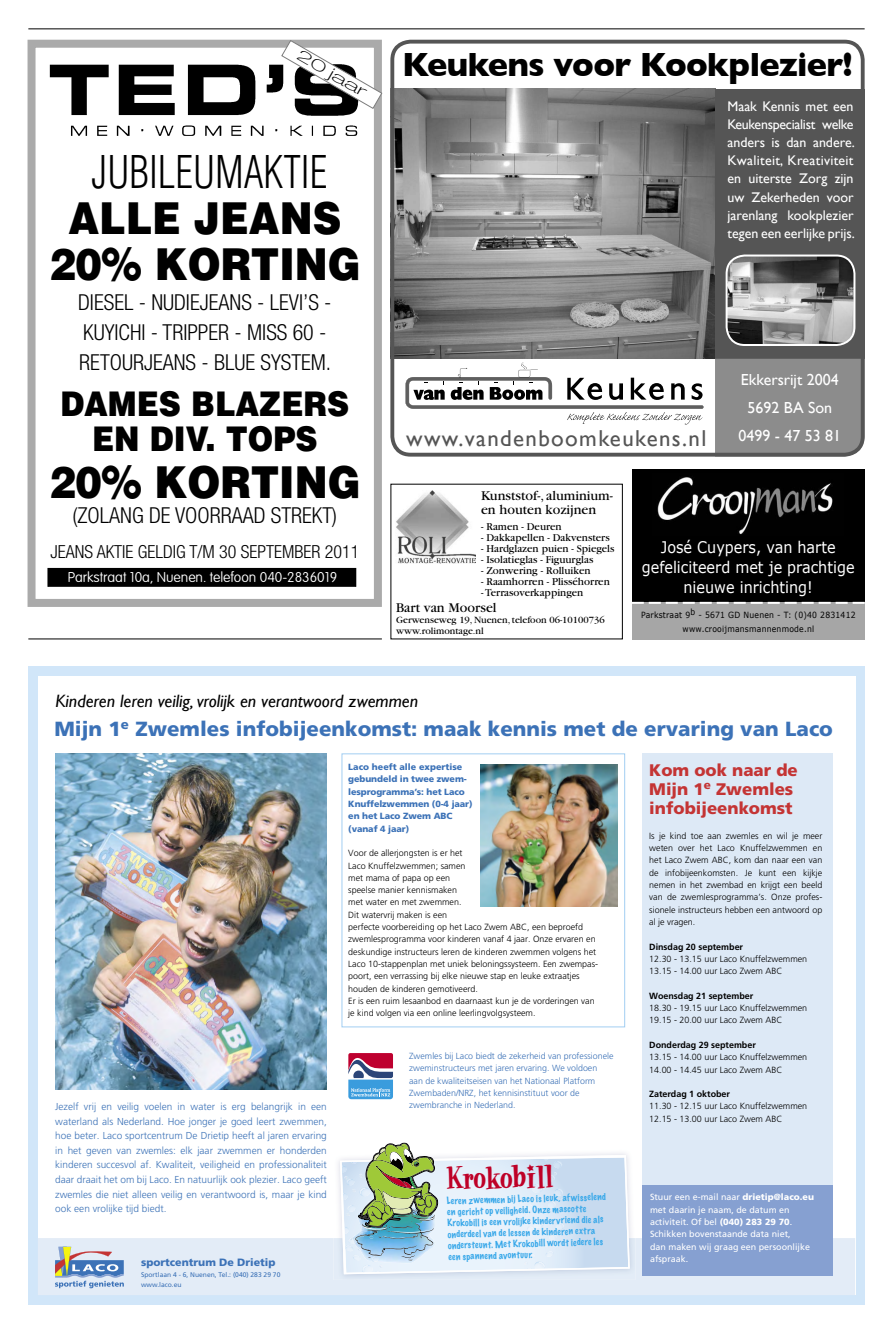
<style>
.page{position:relative;width:893px;height:1333px;background:#fff}
.page>*{position:absolute;margin:0;border:0;box-sizing:border-box;transform-origin:0 0}
.t1{font:900 44px/46px "Helvetica LT";color:#000;text-align:center;scale:.9 1}
.t2{font:700 34.2px "Gill Sans";letter-spacing:-.02em;color:#000}
.t3{font:900 34px/35px "Helvetica LT";color:#000;text-align:center;scale:.9 1}
.t4{font:24.8px "Fuzzbox";color:#be0027}
.t5{font:23px "Gill Sans";letter-spacing:.06em;color:#555}
.t6{font:300 condensed 22px/30px "Helvetica Neue";color:#000}
.t7{font:900 20.5px "Frutiger";color:#3c72b7}
.t8{font:300 condensed 18px "Helvetica Neue";color:#000}
.t9{font:italic 17.9px "Gill Sans";color:#000}
.t10{font:900 16.8px/19px "Frutiger";color:#c43434}
.t11{font:16px/20px "Verdana";color:#fff;text-align:center;scale:.9 1}
.t12{font:16px/28px "Gill Sans";color:#fff;text-align:center}
.t13{font:100 expanded 15.2px "Helvetica Neue";color:#000;scale:1.59 1}
.t14{font:14px/18.1px "Gill Sans";color:#fff;text-align:justify}
.t15{font:14px/14px "Garamond";color:#000}
.t16{font:100 14px "VAG Rounded";color:#fff}
.t17{font:11px "Garamond";color:#000}
.t18{font:900 10.6px "Frutiger";color:#3c72b7}
.t19{font:300 10.1px/14.5px "Frutiger";color:#3c72b7;text-align:justify}
.t20{font:10px/11px "Garamond";color:#000}
.t21{font:300 8.9px/12.3px "Frutiger";color:#000}
.t22{font:100 8.9px/11.2px "Marker Felt";color:#36a7e9}
.t23{font:300 8.9px/12.2px "Frutiger";color:#3c72b7}
.t24{font:8.9px/12.3px "Frutiger";color:#fff}
.t25{font:900 8.9px/12.3px "Frutiger";letter-spacing:-.01em;color:#3c72b7}
.t26{font:8.5px/14px "Verdana";letter-spacing:.03em;color:#000;text-align:center;scale:.9 1}
.t27{font:6.7px/10.4px "Frutiger";color:#3c72b7}
.s1{font-weight:300;font-stretch:condensed}
.s2{font-weight:700}
.s3{font-weight:900}
</style>
<div class="page">
<hr style="left:28px;top:28px;width:837px;height:1px;background:#000">
<div style="left:28px;top:666px;width:837px;height:638px;background:#d1e6f9"></div>
<div style="left:38px;top:676px;width:817px;height:618px;background:#fff"></div>
<div style="left:643px;top:753px;width:190px;height:432px;background:#dde9f6"></div>
<div style="left:342px;top:753px;width:283px;height:274px;border:1px solid #a2cef2"></div>
<img style="left:481px;top:764px;width:137px;height:142px">
<svg style="left:38px;top:1141px;width:817px;height:153px"></svg>
<img style="left:55px;top:753px;width:271px;height:336px">
<svg style="left:348px;top:1053px;width:45px;height:46px;background:#867ca8"></svg>
<img style="left:395px;top:89px;width:320px;height:270px">
<div style="left:715px;top:89px;width:150px;height:270px;background:#555"></div>
<div style="left:715px;top:359px;width:147px;height:97px;background:#8c8c8c"></div>
<svg style="left:405px;top:362px;width:299px;height:62px"></svg>
<img style="left:727px;top:257px;width:127px;height:88px">
<div style="left:726px;top:254px;width:129px;height:92px;border:2px solid #fff;border-radius:18px"></div>
<div style="left:390px;top:40px;width:475px;height:416px;border:4px solid #555;border-radius:18px"></div>
<div style="left:28px;top:40px;width:354px;height:567px;border:8px solid #aaa"></div>
<div style="left:48px;top:568px;width:308px;height:18px;background:#000"></div>
<img style="left:49px;top:55px;width:309px;height:81px">
<svg style="left:282px;top:40px;width:100px;height:69px"></svg>
<hr style="left:28px;top:638px;width:354px;height:1px;background:#000">
<div style="left:632px;top:469px;width:233px;height:170px;background:#000"></div>
<div style="left:632px;top:602px;width:233px;height:37px;background:#a6a6a6"></div>
<svg style="left:632px;top:602px;width:233px;height:2px"></svg>
<img style="left:657px;top:477px;width:176px;height:58px">
<img style="left:396px;top:490px;width:80px;height:73px">
<p class="t13" style="left:303px;top:46px;width:51px;rotate:30deg">20 jaar</p>
<p class="t1" style="left:49px;top:148px;width:348px"><span class="s1">JUBILEUMAKTIE<br></span>ALLE JEANS<br>20% KORTING</p>
<p class="t6" style="left:78px;top:287px;width:255px">DIESEL - NUDIEJEANS - LEVI’S -<br>KUYICHI - TRIPPER - MISS 60 -<br>RETOURJEANS - BLUE SYSTEM.</p>
<p class="t3" style="left:60px;top:386px;width:323px">DAMES BLAZERS<br>EN DIV. TOPS</p>
<p class="t1" style="left:49px;top:457px;width:348px">20% KORTING</p>
<p class="t6" style="left:73px;top:499px;width:266px">(ZOLANG DE VOORRAAD STREKT)</p>
<p class="t8" style="left:50px;top:541px;width:310px">JEANS AKTIE GELDIG T/M 30 SEPTEMBER 2011</p>
<p class="t16" style="left:68px;top:568px;width:271px">Parkstraat 10a, Nuenen. telefoon 040-2836019</p>
<p class="t2" style="left:402px;top:44px;width:452px">Keukens voor Kookplezier!</p>
<p class="t14" style="left:727px;top:97px;width:129px">Maak Kennis met een Keukenspecialist welke anders is dan andere.<br>Kwaliteit, Kreativiteit en uiterste Zorg zijn uw Zekerheden voor jarenlang kookplezier tegen een eerlijke prijs.</p>
<p class="t5" style="left:406px;top:424px;width:302px">www.vandenboomkeukens.nl</p>
<p class="t12" style="left:739px;top:365px;width:104px">Ekkersrijt 2004<br>5692 BA Son<br>0499 - 47 53 81</p>
<p class="t15" style="left:481px;top:488px;width:133px">Kunststof-, aluminium&shy;en houten kozijnen</p>
<p class="t17" style="left:481px;top:520px;width:82px">- Ramen - Deuren</p>
<p class="t17" style="left:481px;top:531px;width:130px">- Dakkapellen - Dakvensters</p>
<p class="t17" style="left:481px;top:542px;width:135px">- Hardglazen puien - Spiegels</p>
<p class="t17" style="left:481px;top:553px;width:114px">- Isolatieglas - Figuurglas</p>
<p class="t17" style="left:481px;top:564px;width:111px">- Zonwering - Rolluiken</p>
<p class="t17" style="left:481px;top:575px;width:130px">- Raamhorren - Plisséhorren</p>
<p class="t17" style="left:481px;top:586px;width:104px">- Terrasoverkappingen</p>
<p class="t15" style="left:396px;top:600px;width:102px">Bart van Moorsel</p>
<p class="t20" style="left:396px;top:614px;width:210px">Gerwenseweg 19, Nuenen, telefoon 06-10100736 www.rolimontage.nl</p>
<p class="t11" style="left:642px;top:536px;width:238px">José Cuypers, van harte gefeliciteerd met je prachtige nieuwe inrichting!</p>
<p class="t26" style="left:641px;top:608px;width:240px">Parkstraat 9b - 5671 GD Nuenen - T: (0)40 2831412 www.crooijmansmannenmode.nl</p>
<p class="t9" style="left:56px;top:690px;width:364px">Kinderen leren veilig, vrolijk en verantwoord zwemmen</p>
<p class="t7" style="left:54px;top:716px;width:780px">Mijn 1<sup>e</sup> Zwemles infobijeenkomst: maak kennis met de ervaring van Laco</p>
<p class="t19" style="left:55px;top:1099px;width:273px">Jezelf vrij en veilig voelen in water is erg belangrijk in een waterland als Nederland. Hoe jonger je goed leert zwemmen, hoe beter. Laco sportcentrum De Drietip heeft al jaren ervaring in het geven van zwemles: elk jaar zwemmen er honderden kinderen succesvol af. Kwaliteit, veiligheid en professionaliteit daar draait het om bij Laco. En natuurlijk ook plezier. Laco geeft zwemles die niet alleen veilig en verantwoord is, maar je kind ook een vrolijke tijd biedt.</p>
<p class="t18" style="left:141px;top:1256px;width:136px">sportcentrum De Drietip</p>
<p class="t27" style="left:141px;top:1268px;width:141px">Sportlaan 4 - 6, Nuenen, Tel.: (040) 283 29 70 www.laco.eu</p>
<p class="t25" style="left:348px;top:760px;width:126px">Laco heeft alle expertise gebundeld in twee zwem&shy;lesprogramma’s: het Laco<br>Knuffelzwemmen (0-4 jaar) en het Laco Zwem ABC (vanaf 4 jaar)</p>
<p class="t21" style="left:348px;top:847px;width:251px">Voor de allerjongsten is er het<br>Laco Knuffelzwemmen; samen<br>met mama of papa op een<br>speelse manier kennismaken<br>met water en met zwemmen.<br>Dit watervrij maken is een<br>perfecte voorbereiding op het Laco Zwem ABC, een beproefd zwemlesprogramma voor kinderen vanaf 4 jaar. Onze ervaren en deskundige instructeurs leren de kinderen zwemmen volgens het Laco 10-stappenplan met uniek beloningssysteem. Een zwempas&shy;poort, een verrassing bij elke nieuwe stap en leuke extraatjes houden de kinderen gemotiveerd.<br>Er is een ruim lesaanbod en daarnaast kun je de vorderingen van je kind volgen via een online leerlingvolgsysteem.</p>
<p class="t23" style="left:409px;top:1049px;width:206px">Zwemles bij Laco biedt de zekerheid van profes sionele zwemin structeurs met jaren ervaring. We vol doen<br>aan de kwaliteits eisen van het Nationaal Platform Zwembaden/NRZ, het kennisinstituut voor de zwembranche in Nederland.</p>
<p class="t4" style="left:447px;top:1164px;width:108px;rotate:-2deg">Krokobill</p>
<p class="t22" style="left:447px;top:1194px;width:161px;rotate:-1deg">Leren zwemmen bij Laco is leuk, afwisselend en gericht op veiligheid. Onze mascotte Krokobill is een vrolijke kindervriend die als onderdeel van de lessen de kinderen extra ondersteunt. Met Krokobill wordt iedere les een spannend avontuur.</p>
<p class="t10" style="left:649px;top:760px;width:150px">Kom ook naar de<br>Mijn 1<sup>e</sup> Zwemles infobijeenkomst</p>
<p class="t21" style="left:649px;top:829px;width:175px;text-align:justify">Is je kind toe aan zwemles en wil je meer weten over het Laco Knuffel zwemmen en het Laco Zwem ABC, kom dan naar een van de infobijeenkomsten. Je kunt een kijkje nemen in het zwembad en krijgt een beeld van de zwemlesprogramma’s. Onze profes&shy;sionele instructeurs hebben een antwoord op al je vragen.</p>
<p class="t21" style="left:649px;top:940px;width:159px"><span class="s2">Dinsdag 20 september<br></span>12.30 - 13.15 uur Laco Knuffelzwemmen<br>13.15 - 14.00 uur Laco Zwem ABC</p>
<p class="t21" style="left:649px;top:989px;width:159px"><span class="s2">Woensdag 21 september<br></span>18.30 - 19.15 uur Laco Knuffelzwemmen<br>19.15 - 20.00 uur Laco Zwem ABC</p>
<p class="t21" style="left:649px;top:1038px;width:159px"><span class="s2">Donderdag 29 september<br></span>13.15 - 14.00 uur Laco Knuffelzwemmen<br>14.00 - 14.45 uur Laco Zwem ABC</p>
<p class="t21" style="left:649px;top:1087px;width:159px"><span class="s2">Zaterdag 1 oktober<br></span>11.30 - 12.15 uur Laco Knuffelzwemmen<br>12.15 - 13.00 uur Laco Zwem ABC</p>
<p class="t24" style="left:650px;top:1191px;width:165px">Stuur een e-mail naar <span class="s3">drietip@laco.eu </span>met daarin je naam, de datum en activiteit. Of bel <span class="s3">(040) 283 29 70</span>.<br>Schikken bovenstaande data niet,<br>dan maken wij graag een persoonlijke afspraak.</p>
</div>
